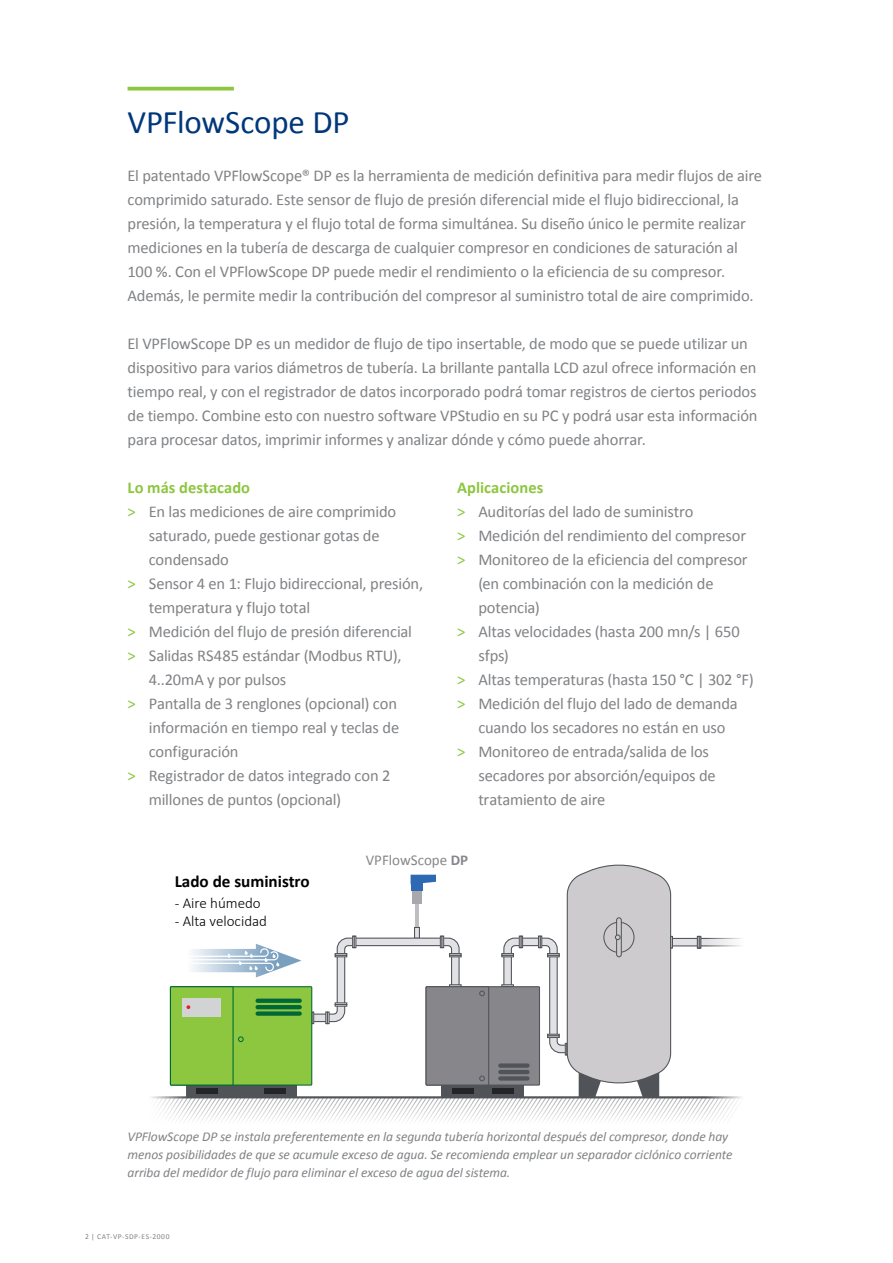
<style>
.page{position:relative;width:893px;height:1263px;background:#fff}
.page>*{position:absolute;margin:0;border:0;box-sizing:border-box;transform-origin:0 0}
.t1{font:33px "Calibri";letter-spacing:-.005em;color:#00377b}
.t2{font:700 17.1px "Calibri";color:#000}
.t3{font:16.5px/24px "Calibri";letter-spacing:-.01em;color:#808285}
.t4{font:700 16.5px "Calibri";letter-spacing:.005em;color:#8dc63f}
.t5{font:300 15px "Calibri";color:#000}
.t6{font:15px "Calibri";color:#87868a}
.t7{font:italic 13.5px/18px "Calibri";letter-spacing:-.005em;color:#808285}
.t8{font:7.5px "Calibri";letter-spacing:.075em;color:#808285}
.s1{color:#8dc63f}
.s2{font-weight:700}
</style>
<div class="page">
<svg style="left:169px;top:864px;width:536px;height:258px"></svg>
<hr style="left:149px;top:1096px;width:595px;height:2px;background:#505357">
<svg style="left:705px;top:1096px;width:39px;height:26px"></svg>
<svg style="left:705px;top:937px;width:37px;height:10px"></svg>
<svg style="left:149px;top:1088px;width:38px;height:34px"></svg>
<svg style="left:128px;top:87px;width:106px;height:4px"></svg>
<h1 class="t1" style="left:128px;top:101px;width:223px">VPFlowScope DP</h1>
<p class="t3" style="left:128px;top:164px;width:636px">El patentado VPFlowScope® DP es la herramienta de medición definitiva para medir flujos de aire comprimido saturado. Este sensor de flujo de presión diferencial mide el flujo bidireccional, la presión, la temperatura y el flujo total de forma simultánea. Su diseño único le permite realizar mediciones en la tubería de descarga de cualquier compresor en condiciones de saturación al 100 %. Con el VPFlowScope DP puede medir el rendimiento o la eficiencia de su compresor.<br>Además, le permite medir la contribución del compresor al suministro total de aire comprimido.</p>
<p class="t3" style="left:128px;top:332px;width:632px">El VPFlowScope DP es un medidor de flujo de tipo insertable, de modo que se puede utilizar un dispositivo para varios diámetros de tubería. La brillante pantalla LCD azul ofrece información en tiempo real, y con el registrador de datos incorporado podrá tomar registros de ciertos periodos de tiempo. Combine esto con nuestro software VPStudio en su PC y podrá usar esta información para procesar datos, imprimir informes y analizar dónde y cómo puede ahorrar.</p>
<p class="t4" style="left:128px;top:477px;width:124px">Lo más destacado</p>
<p class="t3" style="left:128px;top:500px;width:270px"><span class="s1">&gt;</span> En las mediciones de aire comprimido</p>
<p class="t3" style="left:149px;top:524px;width:232px">saturado, puede gestionar gotas de</p>
<p class="t3" style="left:149px;top:548px;width:82px">condensado</p>
<p class="t3" style="left:128px;top:572px;width:297px"><span class="s1">&gt;</span> Sensor 4 en 1: Flujo bidireccional, presión,</p>
<p class="t3" style="left:149px;top:596px;width:163px">temperatura y flujo total</p>
<p class="t3" style="left:128px;top:620px;width:286px"><span class="s1">&gt;</span> Medición del flujo de presión diferencial</p>
<p class="t3" style="left:128px;top:644px;width:275px"><span class="s1">&gt;</span> Salidas RS485 estándar (Modbus RTU),</p>
<p class="t3" style="left:149px;top:668px;width:139px">4..20mA y por pulsos</p>
<p class="t3" style="left:128px;top:692px;width:271px"><span class="s1">&gt;</span> Pantalla de 3 renglones (opcional) con</p>
<p class="t3" style="left:149px;top:716px;width:252px">información en tiempo real y teclas de</p>
<p class="t3" style="left:149px;top:740px;width:91px">configuración</p>
<p class="t3" style="left:128px;top:764px;width:264px"><span class="s1">&gt;</span> Registrador de datos integrado con 2</p>
<p class="t3" style="left:149px;top:788px;width:194px">millones de puntos (opcional)</p>
<p class="t4" style="left:457px;top:477px;width:88px">Aplicaciones</p>
<p class="t3" style="left:457px;top:500px;width:238px"><span class="s1">&gt;</span> Auditorías del lado de suministro</p>
<p class="t3" style="left:457px;top:524px;width:291px"><span class="s1">&gt;</span> Medición del rendimiento del compresor</p>
<p class="t3" style="left:457px;top:548px;width:292px"><span class="s1">&gt;</span> Monitoreo de la eficiencia del compresor</p>
<p class="t3" style="left:478px;top:572px;width:237px">(en combinación con la medición de</p>
<p class="t3" style="left:478px;top:596px;width:63px">potencia)</p>
<p class="t3" style="left:457px;top:620px;width:284px"><span class="s1">&gt;</span> Altas velocidades (hasta 200 mn/s | 650</p>
<p class="t3" style="left:478px;top:644px;width:32px">sfps)</p>
<p class="t3" style="left:457px;top:668px;width:298px"><span class="s1">&gt;</span> Altas temperaturas (hasta 150 °C | 302 °F)</p>
<p class="t3" style="left:457px;top:692px;width:282px"><span class="s1">&gt;</span> Medición del flujo del lado de demanda</p>
<p class="t3" style="left:478px;top:716px;width:249px">cuando los secadores no están en uso</p>
<p class="t3" style="left:457px;top:740px;width:253px"><span class="s1">&gt;</span> Monitoreo de entrada/salida de los</p>
<p class="t3" style="left:478px;top:764px;width:239px">secadores por absorción/equipos de</p>
<p class="t3" style="left:478px;top:788px;width:129px">tratamiento de aire</p>
<p class="t2" style="left:175px;top:870px;width:137px">Lado de suministro</p>
<p class="t5" style="left:175px;top:894px;width:87px">- Aire húmedo</p>
<p class="t5" style="left:175px;top:911px;width:94px">- Alta velocidad</p>
<p class="t6" style="left:366px;top:851px;width:104px">VPFlowScope <span class="s2">DP</span></p>
<p class="t7" style="left:128px;top:1127px;width:607px">VPFlowScope DP se instala preferentemente en la segunda tubería horizontal después del compresor, donde hay menos posibilidades de que se acumule exceso de agua. Se recomienda emplear un separador ciclónico corriente arriba del medidor de flujo para eliminar el exceso de agua del sistema.</p>
<p class="t8" style="left:85px;top:1231px;width:86px">2 | CAT-VP-SDP-ES-2000</p>
</div>
